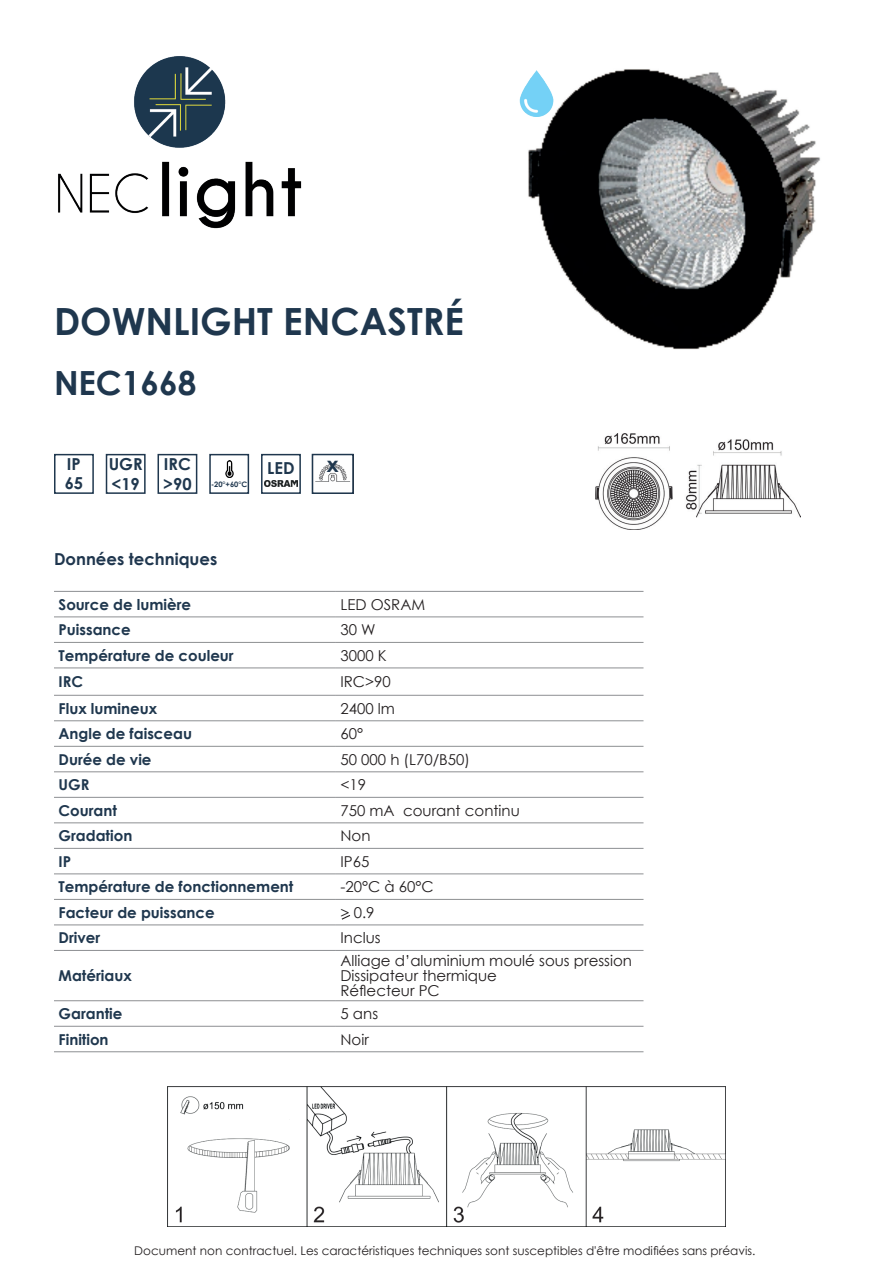
<style>
.page{position:relative;width:893px;height:1263px;background:#fff}
.page>*{position:absolute;margin:0;border:0;box-sizing:border-box;transform-origin:0 0}
.t1{font:700 37.5px "Century Gothic";color:#1f374e}
.t2{font:700 33.3px "Century Gothic";color:#1f374e}
.t3{font:700 21.15px "Century Gothic";color:#1f374e}
.t4{font:700 16.5px "Century Gothic";color:#1f364e}
.t5{font:700 16.5px/19.8px "Century Gothic";color:#1f374e}
.t6{font:700 15px "Century Gothic";color:#1f374e}
.t7{font:15px/15px "Century Gothic";color:#231f20}
.t8{font:12px "Century Gothic";color:#231f20}
.t9{font:700 7.5px "Century Gothic";color:#1f374e}
.s1{font-size:16.5px}
</style>
<div class="page">
<img style="left:528px;top:69px;width:292px;height:281px">
<hr style="left:54px;top:591px;width:282px;height:1px;background:#8d8f92">
<hr style="left:336px;top:591px;width:307px;height:1px;background:#8d8f92">
<hr style="left:54px;top:617px;width:282px;height:1px;background:#8d8f92">
<hr style="left:336px;top:617px;width:307px;height:1px;background:#8d8f92">
<hr style="left:54px;top:642px;width:282px;height:1px;background:#8d8f92">
<hr style="left:336px;top:642px;width:307px;height:1px;background:#8d8f92">
<hr style="left:54px;top:668px;width:282px;height:1px;background:#8d8f92">
<hr style="left:336px;top:668px;width:307px;height:1px;background:#8d8f92">
<hr style="left:54px;top:695px;width:282px;height:1px;background:#8d8f92">
<hr style="left:336px;top:695px;width:307px;height:1px;background:#8d8f92">
<hr style="left:54px;top:720px;width:282px;height:1px;background:#8d8f92">
<hr style="left:336px;top:720px;width:307px;height:1px;background:#8d8f92">
<hr style="left:54px;top:746px;width:282px;height:1px;background:#8d8f92">
<hr style="left:336px;top:746px;width:307px;height:1px;background:#8d8f92">
<hr style="left:54px;top:771px;width:282px;height:1px;background:#8d8f92">
<hr style="left:336px;top:771px;width:307px;height:1px;background:#8d8f92">
<hr style="left:54px;top:797px;width:282px;height:1px;background:#8d8f92">
<hr style="left:336px;top:797px;width:307px;height:1px;background:#8d8f92">
<hr style="left:54px;top:822px;width:282px;height:1px;background:#8d8f92">
<hr style="left:336px;top:822px;width:307px;height:1px;background:#8d8f92">
<hr style="left:54px;top:848px;width:282px;height:1px;background:#8d8f92">
<hr style="left:336px;top:848px;width:307px;height:1px;background:#8d8f92">
<hr style="left:54px;top:873px;width:282px;height:1px;background:#8d8f92">
<hr style="left:336px;top:873px;width:307px;height:1px;background:#8d8f92">
<hr style="left:54px;top:899px;width:282px;height:1px;background:#8d8f92">
<hr style="left:336px;top:899px;width:307px;height:1px;background:#8d8f92">
<hr style="left:54px;top:925px;width:282px;height:1px;background:#8d8f92">
<hr style="left:336px;top:925px;width:307px;height:1px;background:#8d8f92">
<hr style="left:54px;top:950px;width:282px;height:1px;background:#8d8f92">
<hr style="left:336px;top:950px;width:307px;height:1px;background:#8d8f92">
<hr style="left:54px;top:1000px;width:282px;height:1px;background:#8d8f92">
<hr style="left:336px;top:1000px;width:307px;height:1px;background:#8d8f92">
<hr style="left:54px;top:1026px;width:282px;height:1px;background:#8d8f92">
<hr style="left:336px;top:1026px;width:307px;height:1px;background:#8d8f92">
<hr style="left:54px;top:1051px;width:282px;height:1px;background:#8d8f92">
<hr style="left:336px;top:1051px;width:307px;height:1px;background:#8d8f92">
<svg style="left:341px;top:915px;width:10px;height:5px"></svg>
<div style="left:106px;top:454px;width:40px;height:40px;border:2px solid #1f374e"></div>
<div style="left:261px;top:454px;width:40px;height:40px;border:2px solid #1f374e"></div>
<img style="left:264px;top:480px;width:34px;height:7px">
<div style="left:54px;top:454px;width:40px;height:40px;border:2px solid #1f374e"></div>
<div style="left:158px;top:454px;width:39px;height:40px;border:2px solid #1f374e"></div>
<div style="left:209px;top:454px;width:40px;height:40px;border:2px solid #1f374e"></div>
<img style="left:225px;top:461px;width:9px;height:16px">
<img style="left:315px;top:463px;width:36px;height:19px">
<div style="left:312px;top:454px;width:42px;height:40px;border:2px solid #1f374e"></div>
<img style="left:595px;top:434px;width:206px;height:95px">
<img style="left:168px;top:1086px;width:557px;height:141px">
<img style="left:519px;top:70px;width:39px;height:47px">
<img style="left:58px;top:56px;width:244px;height:173px">
<h1 class="t1" style="left:54px;top:293px;width:411px">DOWNLIGHT ENCASTRÉ</h1>
<h2 class="t2" style="left:54px;top:358px;width:144px">NEC1668</h2>
<p class="t5" style="left:67px;top:453px;width:15px">IP</p>
<p class="t5" style="left:267px;top:457px;width:29px">LED</p>
<p class="t5" style="left:65px;top:473px;width:20px">65</p>
<p class="t5" style="left:164px;top:453px;width:29px">IRC</p>
<p class="t9" style="left:163px;top:478px;width:86px"><span class="s1">&gt;90</span> -20°+60°C</p>
<p class="t5" style="left:109px;top:453px;width:35px">UGR &lt;19</p>
<h3 class="t3" style="left:327px;top:449px;width:13px">x</h3>
<p class="t4" style="left:54px;top:547px;width:165px">Données techniques</p>
<p class="t6" style="left:59px;top:593px;width:134px">Source de lumière</p>
<p class="t7" style="left:340px;top:597px;width:86px">LED OSRAM</p>
<p class="t6" style="left:59px;top:618px;width:74px">Puissance</p>
<p class="t7" style="left:340px;top:622px;width:37px">30 W</p>
<p class="t6" style="left:59px;top:644px;width:177px">Température de couleur</p>
<p class="t7" style="left:340px;top:648px;width:48px">3000 K</p>
<p class="t6" style="left:59px;top:670px;width:26px">IRC</p>
<p class="t7" style="left:340px;top:674px;width:52px">IRC&gt;90</p>
<p class="t6" style="left:59px;top:697px;width:100px">Flux lumineux</p>
<p class="t7" style="left:340px;top:700px;width:56px">2400 lm</p>
<p class="t6" style="left:59px;top:722px;width:135px">Angle de faisceau</p>
<p class="t7" style="left:340px;top:726px;width:24px">60°</p>
<p class="t6" style="left:59px;top:748px;width:94px">Durée de vie</p>
<p class="t7" style="left:340px;top:751px;width:131px">50 000 h (L70/B50)</p>
<p class="t6" style="left:59px;top:773px;width:32px">UGR</p>
<p class="t7" style="left:340px;top:777px;width:27px">&lt;19</p>
<p class="t6" style="left:59px;top:799px;width:60px">Courant</p>
<p class="t7" style="left:340px;top:802px;width:181px">750 mA courant continu</p>
<p class="t6" style="left:59px;top:824px;width:75px">Gradation</p>
<p class="t7" style="left:340px;top:828px;width:32px">Non</p>
<p class="t6" style="left:59px;top:850px;width:14px">IP</p>
<p class="t7" style="left:340px;top:854px;width:30px">IP65</p>
<p class="t6" style="left:59px;top:875px;width:236px">Température de fonctionnement</p>
<p class="t7" style="left:340px;top:879px;width:95px">-20°C à 60°C</p>
<p class="t6" style="left:59px;top:901px;width:158px">Facteur de puissance</p>
<p class="t7" style="left:340px;top:905px;width:36px">&gt; 0.9</p>
<p class="t6" style="left:59px;top:926px;width:43px">Driver</p>
<p class="t7" style="left:340px;top:930px;width:42px">Inclus</p>
<p class="t6" style="left:59px;top:964px;width:75px">Matériaux</p>
<p class="t7" style="left:340px;top:953px;width:293px">Alliage d’aluminium moulé sous pression<br>Dissipateur thermique<br>Réflecteur PC</p>
<p class="t6" style="left:59px;top:1002px;width:65px">Garantie</p>
<p class="t7" style="left:340px;top:1006px;width:39px">5 ans</p>
<p class="t6" style="left:59px;top:1028px;width:52px">Finition</p>
<p class="t7" style="left:340px;top:1031px;width:30px">Noir</p>
<p class="t8" style="left:134px;top:1242px;width:623px">Document non contractuel. Les caractéristiques techniques sont susceptibles d'être modifiées sans préavis.</p>
</div>
